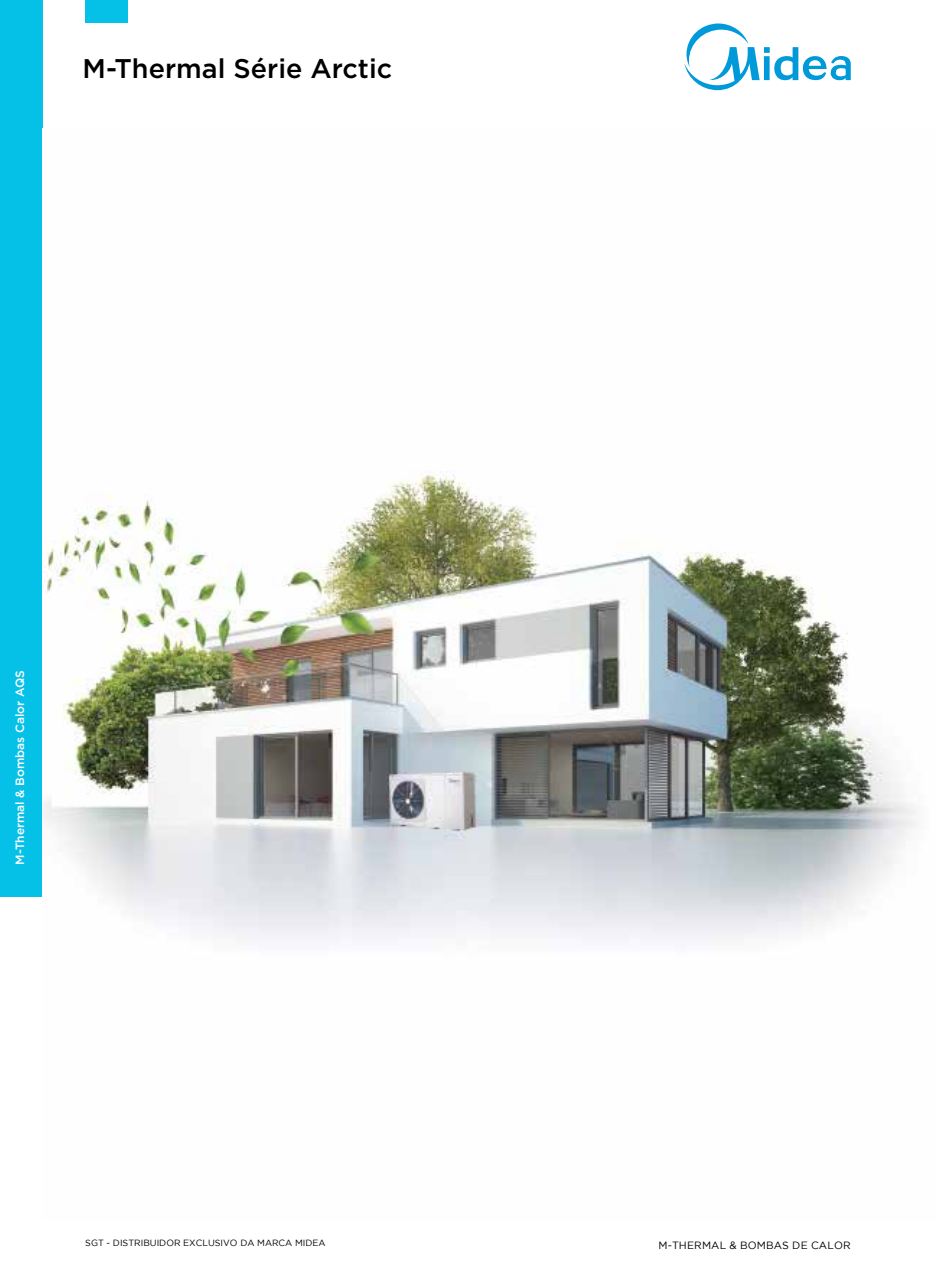
<style>
.page{position:relative;width:936px;height:1263px;background:#fff}
.page>*{position:absolute;margin:0;border:0;box-sizing:border-box;transform-origin:0 0}
.t1{font:500 27px "Gotham";color:#000}
.t2{font:500 12px "Gotham";color:#fff}
.t3{font:10.5px "Gotham";letter-spacing:.015em;color:#000}
.t4{font:9px "Gotham";color:#000}
</style>
<div class="page">
<svg style="left:684px;top:24px;width:166px;height:66px"></svg>
<div style="left:85px;top:0;width:43px;height:23px;background:#05c1e8"></div>
<div style="left:0;top:0;width:43px;height:896px;background:#05c1e8"></div>
<img style="left:43px;top:471px;width:874px;height:470px">
<h1 class="t1" style="left:83px;top:54px;width:311px">M-Thermal Série Arctic</h1>
<h2 class="t2" style="left:13px;top:865px;width:196px;rotate:-90deg">M-Thermal &amp; Bombas Calor AQS</h2>
<p class="t4" style="left:85px;top:1238px;width:242px">SGT - DISTRIBUIDOR EXCLUSIVO DA MARCA MIDEA</p>
<p class="t3" style="left:658px;top:1239px;width:194px">M-THERMAL &amp; BOMBAS DE CALOR</p>
</div>
